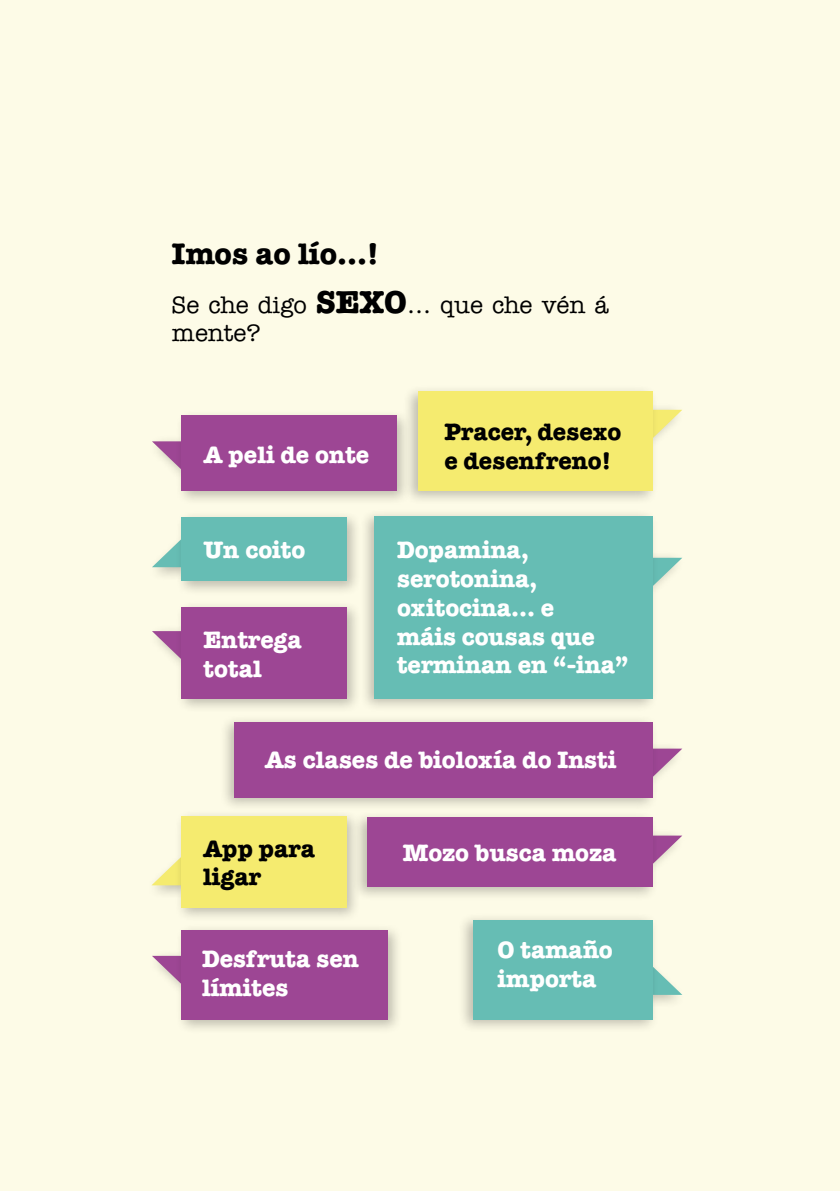
<style>
.page{position:relative;width:840px;height:1191px;background:#fff}
.page>*{position:absolute;margin:0;border:0;box-sizing:border-box;transform-origin:0 0}
.t1{font:700 30px "American Typewriter Std";color:#000}
.t2{font:700 24px/28.8px "American Typewriter Std";color:#fff}
.t3{font:700 24px/28.8px "American Typewriter Std";color:#000}
.t4{font:500 24px/28.8px "American Typewriter Std";color:#000}
.s1{font-weight:700;font-size:32px}
</style>
<div class="page">
<div style="left:0;top:0;width:839px;height:1191px;background:#fdfbe7"></div>
<svg style="left:152px;top:441px;width:22px;height:28px"></svg>
<svg style="left:152px;top:956px;width:22px;height:27px"></svg>
<svg style="left:659px;top:748px;width:23px;height:28px"></svg>
<div style="left:147px;top:533px;width:50px;height:49px;background:#000;opacity:.25"></div>
<svg style="left:152px;top:539px;width:22px;height:28px"></svg>
<svg style="left:152px;top:631px;width:22px;height:27px"></svg>
<div style="left:146px;top:851px;width:50px;height:49px;background:#000;opacity:.25"></div>
<svg style="left:151px;top:857px;width:23px;height:28px"></svg>
<svg style="left:658px;top:410px;width:24px;height:27px"></svg>
<svg style="left:658px;top:835px;width:24px;height:28px"></svg>
<div style="left:636px;top:961px;width:50px;height:48px;background:#000;opacity:.25"></div>
<svg style="left:658px;top:966px;width:24px;height:29px"></svg>
<svg style="left:658px;top:558px;width:24px;height:27px"></svg>
<div style="left:174px;top:409px;width:237px;height:97px;background:#000;opacity:.25"></div>
<div style="left:181px;top:416px;width:216px;height:75px;background:#9d4694"></div>
<div style="left:174px;top:923px;width:229px;height:112px;background:#000;opacity:.25"></div>
<div style="left:181px;top:930px;width:207px;height:90px;background:#9d4694"></div>
<div style="left:219px;top:714px;width:440px;height:97px;background:#000;opacity:.25"></div>
<div style="left:234px;top:722px;width:418px;height:75px;background:#9d4694"></div>
<div style="left:174px;top:510px;width:188px;height:86px;background:#000;opacity:.25"></div>
<div style="left:181px;top:517px;width:165px;height:64px;background:#66bdb4"></div>
<div style="left:174px;top:600px;width:188px;height:113px;background:#000;opacity:.25"></div>
<div style="left:181px;top:607px;width:165px;height:92px;background:#9d4694"></div>
<div style="left:174px;top:809px;width:187px;height:113px;background:#000;opacity:.25"></div>
<div style="left:181px;top:816px;width:165px;height:91px;background:#f5eb6f"></div>
<div style="left:402px;top:384px;width:256px;height:121px;background:#000;opacity:.25"></div>
<div style="left:417px;top:392px;width:235px;height:99px;background:#f5eb6f"></div>
<div style="left:351px;top:809px;width:307px;height:92px;background:#000;opacity:.25"></div>
<div style="left:366px;top:817px;width:286px;height:70px;background:#9d4694"></div>
<div style="left:457px;top:912px;width:201px;height:121px;background:#000;opacity:.25"></div>
<div style="left:472px;top:920px;width:180px;height:99px;background:#66bdb4"></div>
<div style="left:359px;top:508px;width:299px;height:205px;background:#000;opacity:.25"></div>
<div style="left:374px;top:516px;width:278px;height:183px;background:#66bdb4"></div>
<p class="t1" style="left:172px;top:236px;width:208px">Imos ao lío…!</p>
<p class="t4" style="left:172px;top:290px;width:438px">Se che digo <span class="s1">SEXO</span>… que che vén á mente?</p>
<p class="t2" style="left:203px;top:441px;width:167px">A peli de onte</p>
<p class="t2" style="left:203px;top:535px;width:103px">Un coito</p>
<p class="t2" style="left:203px;top:625px;width:100px">Entrega total</p>
<p class="t3" style="left:444px;top:418px;width:178px">Pracer, desexo e desenfreno!</p>
<p class="t2" style="left:397px;top:536px;width:233px">Dopamina, serotonina, oxitocina… e<br>máis cousas que terminan en “-ina”</p>
<p class="t2" style="left:264px;top:745px;width:353px">As clases de bioloxía do Insti</p>
<p class="t3" style="left:203px;top:834px;width:114px">App para ligar</p>
<p class="t2" style="left:202px;top:944px;width:158px">Desfruta sen límites</p>
<p class="t2" style="left:402px;top:838px;width:215px">Mozo busca moza</p>
<p class="t2" style="left:497px;top:935px;width:117px">O tamaño importa</p>
</div>
